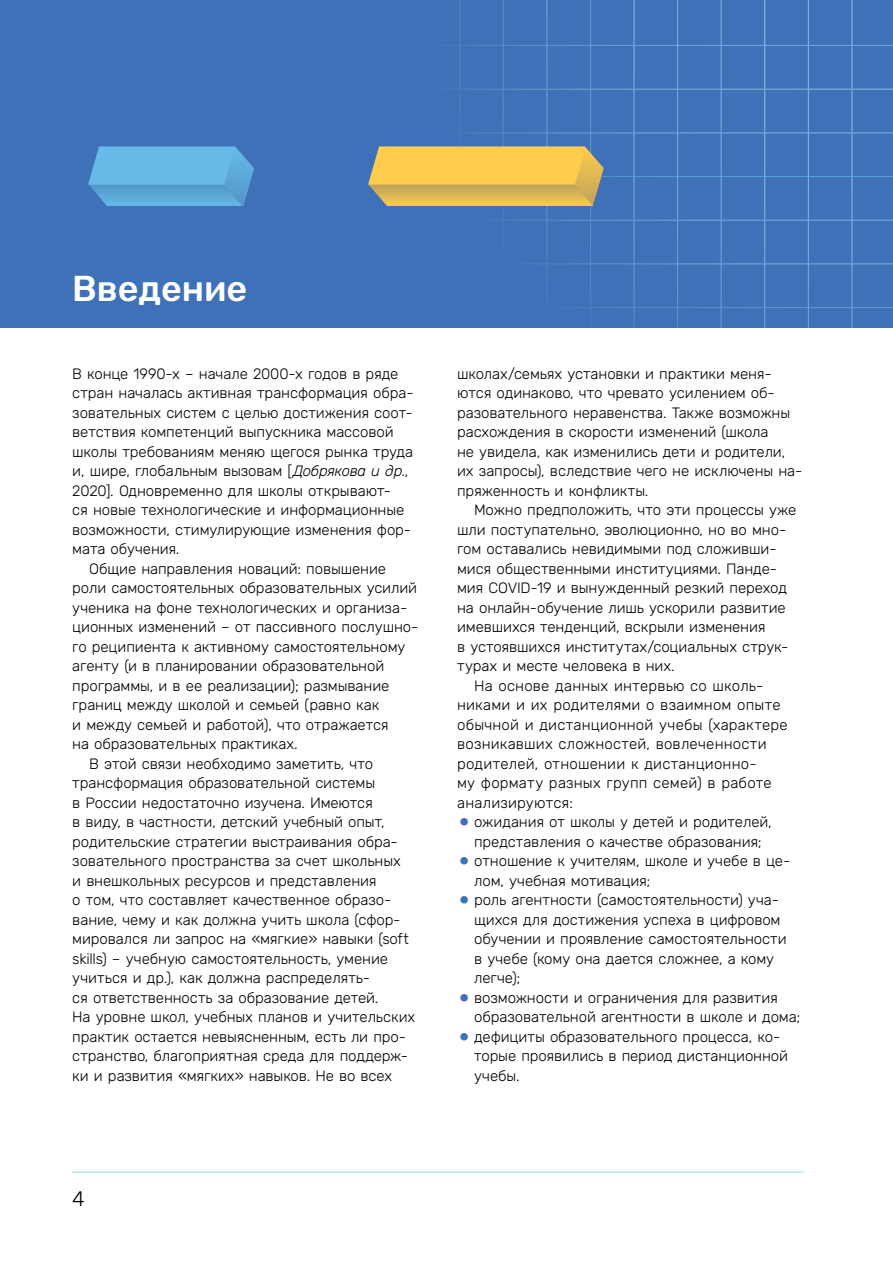
<style>
.page{position:relative;width:893px;height:1263px;background:#fff}
.page>*{position:absolute;margin:0;border:0;box-sizing:border-box;transform-origin:0 0}
.t1{font:500 36px "Rubik";letter-spacing:-.005em;color:#fff}
.t2{font:300 21px "Rubik";color:#000}
.t3{font:300 15px/19.5px "Rubik";letter-spacing:-.01em;color:#000}
.t4{font:300 15px "Rubik";letter-spacing:.01em;color:#000}
.t5{font:300 15px "Rubik";letter-spacing:.015em;color:#000}
.s1{font-style:italic}
.s2{font-size:37.5px;color:#3e71b8}
</style>
<div class="page">
<div style="left:0;top:0;width:893px;height:327px;background:#3e71b8"></div>
<img style="left:452px;top:0;width:440px;height:327px">
<img style="left:88px;top:146px;width:516px;height:60px">
<hr style="left:72px;top:1172px;width:732px;height:1px;background:#8ed8f8">
<h1 class="t1" style="left:72px;top:268px;width:177px">Введение</h1>
<p class="t3" style="left:72px;top:364px;width:328px">В конце 1990-х – начале 2000-х годов в ряде</p>
<p class="t3" style="left:72px;top:384px;width:343px">стран началась активная трансформация обра-</p>
<p class="t3" style="left:72px;top:403px;width:340px">зовательных систем с целью достижения соот-</p>
<p class="t3" style="left:72px;top:423px;width:323px">ветствия компетенций выпускника массовой</p>
<p class="t3" style="left:72px;top:442px;width:342px">школы требованиям меняю щегося рынка труда</p>
<p class="t3" style="left:72px;top:462px;width:338px">и, шире, глобальным вызовам [<span class="s1">Добрякова и др</span>.,</p>
<p class="t3" style="left:72px;top:481px;width:320px">2020]. Одновременно для школы открывают-</p>
<p class="t3" style="left:72px;top:501px;width:334px">ся новые технологические и информационные</p>
<p class="t3" style="left:72px;top:520px;width:340px">возможности, стимулирующие изменения фор-</p>
<p class="t3" style="left:72px;top:540px;width:109px">мата обучения.</p>
<p class="t3" style="left:89px;top:559px;width:298px">Общие направления новаций: повышение</p>
<p class="t3" style="left:72px;top:579px;width:346px">роли самостоятельных образовательных усилий</p>
<p class="t3" style="left:72px;top:598px;width:337px">ученика на фоне технологических и организа-</p>
<p class="t3" style="left:72px;top:618px;width:348px">ционных изменений – от пассивного послушно-</p>
<p class="t3" style="left:72px;top:637px;width:335px">го реципиента к активному самостоятельному</p>
<p class="t3" style="left:72px;top:657px;width:313px">агенту (и в планировании образовательной</p>
<p class="t3" style="left:72px;top:676px;width:319px">программы, и в ее реализации); размывание</p>
<p class="t3" style="left:72px;top:696px;width:309px">границ между школой и семьей (равно как</p>
<p class="t3" style="left:72px;top:715px;width:318px">и между семьей и работой), что отражается</p>
<p class="t3" style="left:72px;top:735px;width:227px">на образовательных практиках.</p>
<p class="t3" style="left:89px;top:754px;width:285px">В этой связи необходимо заметить, что</p>
<p class="t3" style="left:72px;top:774px;width:304px">трансформация образовательной системы</p>
<p class="t3" style="left:72px;top:793px;width:302px">в России недостаточно изучена. Имеются</p>
<p class="t3" style="left:72px;top:813px;width:314px">в виду, в частности, детский учебный опыт,</p>
<p class="t3" style="left:72px;top:832px;width:327px">родительские стратегии выстраивания обра-</p>
<p class="t3" style="left:72px;top:852px;width:330px">зовательного пространства за счет школьных</p>
<p class="t3" style="left:72px;top:871px;width:306px">и внешкольных ресурсов и представления</p>
<p class="t3" style="left:72px;top:891px;width:321px">о том, что составляет качественное образо-</p>
<p class="t3" style="left:72px;top:910px;width:330px">вание, чему и как должна учить школа (сфор-</p>
<p class="t3" style="left:72px;top:930px;width:338px">мировался ли запрос на «мягкие» навыки (soft</p>
<p class="t3" style="left:72px;top:949px;width:317px">skills) – учебную самостоятельность, умение</p>
<p class="t3" style="left:72px;top:969px;width:299px">учиться и др.), как должна распределять-</p>
<p class="t3" style="left:72px;top:988px;width:308px">ся ответственность за образование детей.</p>
<p class="t3" style="left:72px;top:1008px;width:345px">На уровне школ, учебных планов и учительских</p>
<p class="t3" style="left:72px;top:1027px;width:335px">практик остается невыясненным, есть ли про-</p>
<p class="t3" style="left:72px;top:1047px;width:337px">странство, благоприятная среда для поддерж-</p>
<p class="t3" style="left:72px;top:1066px;width:321px">ки и развития «мягких» навыков. Не во всех</p>
<p class="t3" style="left:457px;top:364px;width:347px">школах/семьях установки и практики меня&shy;ются одинаково, что чревато усилением об&shy;разовательного неравенства. Также возможны расхождения в скорости изменений (школа<br>не увидела, как изменились дети и родители, их запросы), вследствие чего не исключены на&shy;пряженность и конфликты.</p>
<p class="t3" style="left:474px;top:501px;width:324px">Можно предположить, что эти процессы уже</p>
<p class="t3" style="left:457px;top:520px;width:331px">шли поступательно, эволюционно, но во мно-</p>
<p class="t3" style="left:457px;top:540px;width:321px">гом оставались невидимыми под сложивши-</p>
<p class="t3" style="left:457px;top:559px;width:319px">мися общественными институциями. Панде-</p>
<p class="t3" style="left:457px;top:579px;width:331px">мия COVID-19 и вынужденный резкий переход</p>
<p class="t3" style="left:457px;top:598px;width:330px">на онлайн-обучение лишь ускорили развитие</p>
<p class="t3" style="left:457px;top:618px;width:310px">имевшихся тенденций, вскрыли изменения</p>
<p class="t3" style="left:457px;top:637px;width:333px">в устоявшихся институтах/социальных струк-</p>
<p class="t3" style="left:457px;top:657px;width:219px">турах и месте человека в них.</p>
<p class="t4" style="left:474px;top:677px;width:291px">На основе данных интервью со школь-</p>
<p class="t4" style="left:457px;top:697px;width:325px">никами и их родителями о взаимном опыте</p>
<p class="t4" style="left:457px;top:716px;width:332px">обычной и дистанционной учебы (характере</p>
<p class="t4" style="left:457px;top:736px;width:311px">возникавших сложностей, вовлеченности</p>
<p class="t4" style="left:457px;top:755px;width:301px">родителей, отношении к дистанционно-</p>
<p class="t5" style="left:457px;top:775px;width:316px">му формату разных групп семей) в работе</p>
<p class="t4" style="left:457px;top:794px;width:117px">анализируются:</p>
<p class="t3" style="left:457px;top:813px;width:316px;text-align:center"><span class="s2">•</span> ожидания от школы у детей и родителей, представления о качестве образования;</p>
<p class="t3" style="left:474px;top:852px;width:318px;text-indent:-17px"><span class="s2">•</span> отношение к учителям, школе и учебе в це&shy;лом, учебная мотивация;</p>
<p class="t3" style="left:474px;top:891px;width:314px;text-indent:-17px"><span class="s2">•</span> роль агентности (самостоятельности) уча&shy;щихся для достижения успеха в цифровом обучении и проявление самостоятельности в учебе (кому она дается сложнее, а кому легче);</p>
<p class="t3" style="left:474px;top:988px;width:328px;text-indent:-17px"><span class="s2">•</span> возможности и ограничения для развития образовательной агентности в школе и дома;</p>
<p class="t3" style="left:474px;top:1027px;width:315px;text-indent:-17px"><span class="s2">•</span> дефициты образовательного процесса, ко&shy;торые проявились в период дистанционной учебы.</p>
<h2 class="t2" style="left:72px;top:1187px;width:14px">4</h2>
</div>
